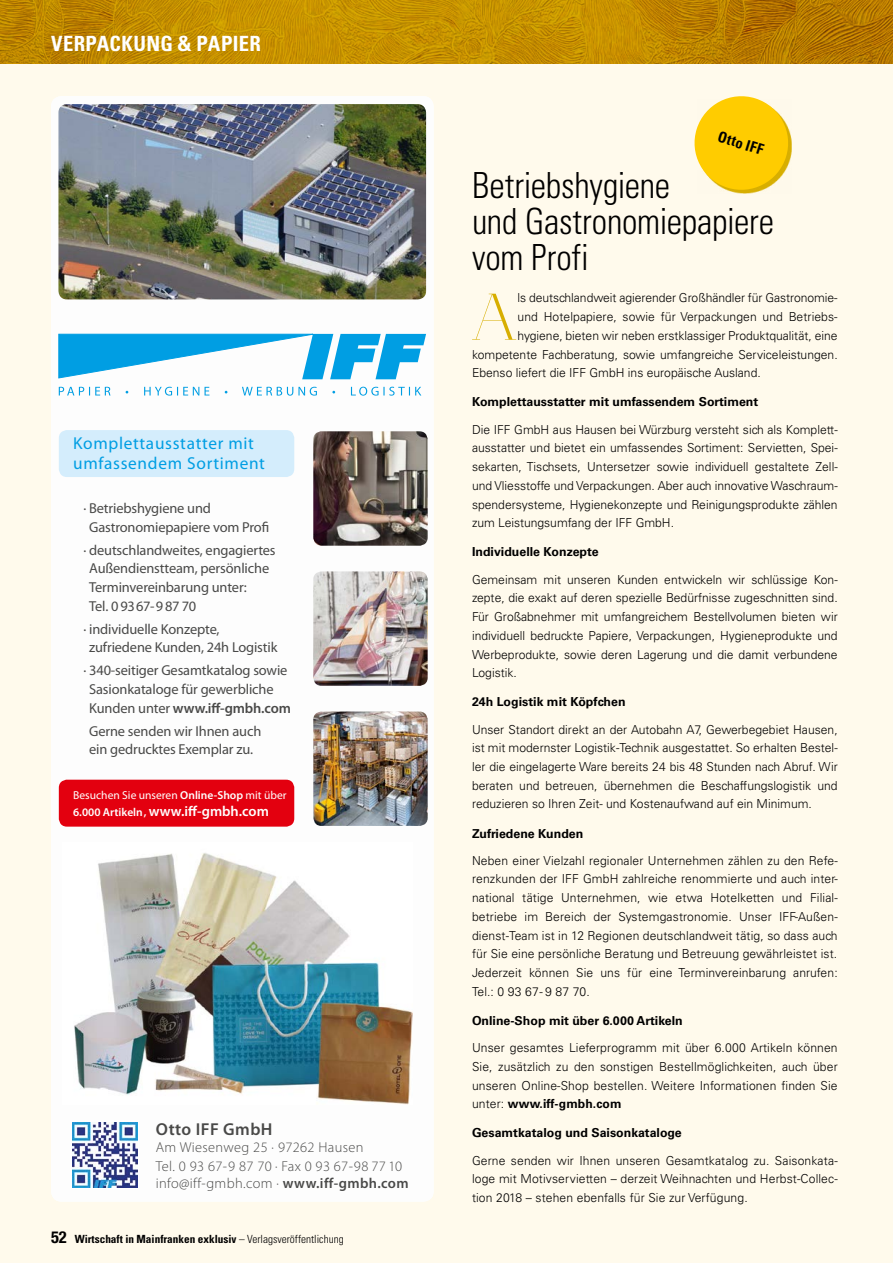
<style>
.page{position:relative;width:893px;height:1263px;background:#fff}
.page>*{position:absolute;margin:0;border:0;box-sizing:border-box;transform-origin:0 0}
.t1{font:66.45px "Aire Bold Std";color:#d7ae00}
.t2{font:300 condensed 36px/36px "Univers LT Std";letter-spacing:-.005em;color:#000;scale:.96 1}
.t3{font:700 condensed 21px "Univers LT Std";letter-spacing:.02em;color:#fff}
.t4{font:17.25px/20.9px "Myriad Pro";letter-spacing:.04em;color:#009ee3}
.t5{font:600 17.25px "Myriad Pro";letter-spacing:.025em;color:#494948}
.t6{font:700 condensed 15px "Univers LT Std";color:#000}
.t7{font:14.4px/18.8px "Myriad Pro";letter-spacing:-.01em;color:#494948}
.t8{font:300 14.4px/18.8px "Myriad Pro";letter-spacing:.025em;color:#494948}
.t9{font:600 14.4px "Myriad Pro";color:#fff}
.t10{font:300 12.3px/18.8px "Univers LT Std";color:#000;text-align:justify}
.t11{font:700 12.3px "Univers LT Std";color:#000}
.t12{font:11.55px "Myriad Pro";color:#fff}
.t13{font:700 condensed 11.25px "Univers LT Std";color:#000}
.s1{font-weight:600}
.s2{font-size:11.55px}
.s3{font-family:"Helvetica Neue LT Std";font-size:16.5px}
.s4{font-weight:300}
.s5{font-weight:700}
</style>
<div class="page">
<svg style="left:0;top:0;width:893px;height:64px;background:#bf8800"></svg>
<div style="left:0;top:64px;width:893px;height:1199px;background:#fffaec"></div>
<svg style="left:694px;top:96px;width:98px;height:98px"></svg>
<div style="left:51px;top:96px;width:383px;height:1106px;background:#fdfdfd"></div>
<img style="left:63px;top:843px;width:349px;height:262px">
<div style="left:59px;top:430px;width:235px;height:47px;background:#d4edfc;border-radius:8px"></div>
<svg style="left:58px;top:334px;width:368px;height:45px;background:#6cc6ee"></svg>
<svg style="left:59px;top:387px;width:362px;height:9px;background:#d0ecf8"></svg>
<div style="left:70px;top:1120px;width:69px;height:68px;background:#fff"></div>
<img style="left:72px;top:1122px;width:66px;height:65px">
<div style="left:59px;top:780px;width:235px;height:47px;background:#e3000f;border-radius:8px"></div>
<img style="left:313px;top:431px;width:115px;height:115px">
<img style="left:313px;top:711px;width:115px;height:115px">
<img style="left:313px;top:571px;width:115px;height:115px">
<img style="left:58px;top:104px;width:368px;height:195px">
<h3 class="t3" style="left:51px;top:31px;width:211px">VERPACKUNG &amp; PAPIER</h3>
<h3 class="t4" style="left:73px;top:432px;width:193px">Komplettausstatter mit umfassendem Sortiment</h3>
<p class="t7" style="left:89px;top:499px;width:182px;text-indent:-6px">· Betriebshygiene und<br>Gastronomiepapiere vom Profi</p>
<p class="t7" style="left:89px;top:540px;width:188px;text-indent:-6px">· deutschlandweites, engagiertes<br>Außendienstteam, persönliche<br>Terminvereinbarung unter:<br>Tel. 0 93 67-9 87 70</p>
<p class="t7" style="left:89px;top:619px;width:190px;text-indent:-6px">· individuelle Konzepte, zufriedene Kunden, 24h Logistik</p>
<p class="t7" style="left:89px;top:661px;width:203px;text-indent:-6px">· 340-seitiger Gesamtkatalog sowie<br>Sasionkataloge für gewerbliche<br>Kunden unter <span class="s1">www.iff-gmbh.com</span></p>
<p class="t7" style="left:89px;top:721px;width:174px">Gerne senden wir Ihnen auch ein gedrucktes Exemplar zu.</p>
<p class="t12" style="left:73px;top:788px;width:215px">Besuchen Sie unseren <span class="s1">Online-Shop</span> mit über</p>
<p class="t9" style="left:73px;top:802px;width:197px"><span class="s2">6.000 Artikeln,</span> www.iff-gmbh.com</p>
<h3 class="t5" style="left:156px;top:1118px;width:118px">Otto IFF GmbH</h3>
<p class="t8" style="left:156px;top:1138px;width:248px">Am Wiesenweg 25 · 97262 Hausen<br>Tel. 0 93 67-9 87 70 · Fax 0 93 67-98 77 10</p>
<p class="t8" style="left:156px;top:1174px;width:254px">info@iff-gmbh.com · <span class="s1">www.iff-gmbh.com</span></p>
<p class="t13" style="left:51px;top:1232px;width:294px"><span class="s3">52</span> Wirtschaft in Mainfranken exklusiv <span class="s4">– Verlagsveröffentlichung</span></p>
<p class="t6" style="left:721px;top:127px;width:48px;rotate:17deg">Otto IFF</p>
<h2 class="t2" style="left:472px;top:167px;width:316px">Betriebshygiene<br>und Gastronomiepapiere vom Profi</h2>
<h1 class="t1" style="left:472px;top:278px;width:44px">A</h1>
<p class="t10" style="left:518px;top:289px;width:322px">ls deutschlandweit agierender Großhändler für Gastronomie-</p>
<p class="t10" style="left:518px;top:307px;width:321px">und Hotelpapiere, sowie für Verpackungen und Betriebs-</p>
<p class="t10" style="left:518px;top:326px;width:321px">hygiene, bieten wir neben erstklassiger Produktqualität, eine</p>
<p class="t10" style="left:472px;top:345px;width:367px">kompetente Fachberatung, sowie umfangreiche Serviceleistungen.</p>
<p class="t10" style="left:472px;top:364px;width:290px">Ebenso liefert die IFF GmbH ins europäische Ausland.</p>
<p class="t11" style="left:472px;top:395px;width:288px">Komplettausstatter mit umfassendem Sortiment</p>
<p class="t10" style="left:472px;top:420px;width:367px">Die IFF GmbH aus Hausen bei Würzburg versteht sich als Komplett&shy;ausstatter und bietet ein umfassendes Sortiment: Servietten, Spei&shy;sekarten, Tischsets, Untersetzer sowie individuell gestaltete Zell&shy;und Vliesstoffe und Verpackungen. Aber auch innovative Waschraum&shy;spendersysteme, Hygienekonzepte und Reinigungsprodukte zählen zum Leistungsumfang der IFF GmbH.</p>
<p class="t11" style="left:472px;top:545px;width:128px">Individuelle Konzepte</p>
<p class="t10" style="left:472px;top:570px;width:367px">Gemeinsam mit unseren Kunden entwickeln wir schlüssige Kon&shy;zepte, die exakt auf deren spezielle Bedürfnisse zugeschnitten sind.<br>Für Großabnehmer mit umfangreichem Bestellvolumen bieten wir individuell bedruckte Papiere, Verpackungen, Hygieneprodukte und Werbeprodukte, sowie deren Lagerung und die damit verbundene Logistik.</p>
<p class="t11" style="left:472px;top:695px;width:155px">24h Logistik mit Köpfchen</p>
<p class="t10" style="left:472px;top:720px;width:367px">Unser Standort direkt an der Autobahn A7, Gewerbegebiet Hausen, ist mit modernster Logistik-Technik ausgestattet. So erhalten Bestel&shy;ler die eingelagerte Ware bereits 24 bis 48 Stunden nach Abruf. Wir beraten und betreuen, übernehmen die Beschaffungslogistik und reduzieren so Ihren Zeit- und Kostenaufwand auf ein Minimum.</p>
<p class="t11" style="left:472px;top:826px;width:113px">Zufriedene Kunden</p>
<p class="t10" style="left:472px;top:851px;width:367px">Neben einer Vielzahl regionaler Unternehmen zählen zu den Refe&shy;renzkunden der IFF GmbH zahlreiche renommierte und auch inter&shy;national tätige Unternehmen, wie etwa Hotelketten und Filial&shy;betriebe im Bereich der Systemgastronomie. Unser IFF-Außen&shy;dienst-Team ist in 12 Regionen deutschlandweit tätig, so dass auch für Sie eine persönliche Beratung und Betreuung gewährleistet ist.<br>Jederzeit können Sie uns für eine Terminvereinbarung anrufen:<br>Tel.: 0 93 67- 9 87 70.</p>
<p class="t11" style="left:472px;top:1013px;width:212px">Online-Shop mit über 6.000 Artikeln</p>
<p class="t10" style="left:472px;top:1038px;width:367px">Unser gesamtes Lieferprogramm mit über 6.000 Artikeln können Sie, zusätzlich zu den sonstigen Bestellmöglichkeiten, auch über unseren Online-Shop bestellen. Weitere Informationen finden Sie unter: <span class="s5">www.iff-gmbh.com</span></p>
<p class="t11" style="left:472px;top:1126px;width:211px">Gesamtkatalog und Saisonkataloge</p>
<p class="t10" style="left:472px;top:1151px;width:367px">Gerne senden wir Ihnen unseren Gesamtkatalog zu. Saisonkata&shy;loge mit Motivservietten – derzeit Weihnachten und Herbst-Collec&shy;tion 2018 – stehen ebenfalls für Sie zur Verfügung.</p>
</div>
